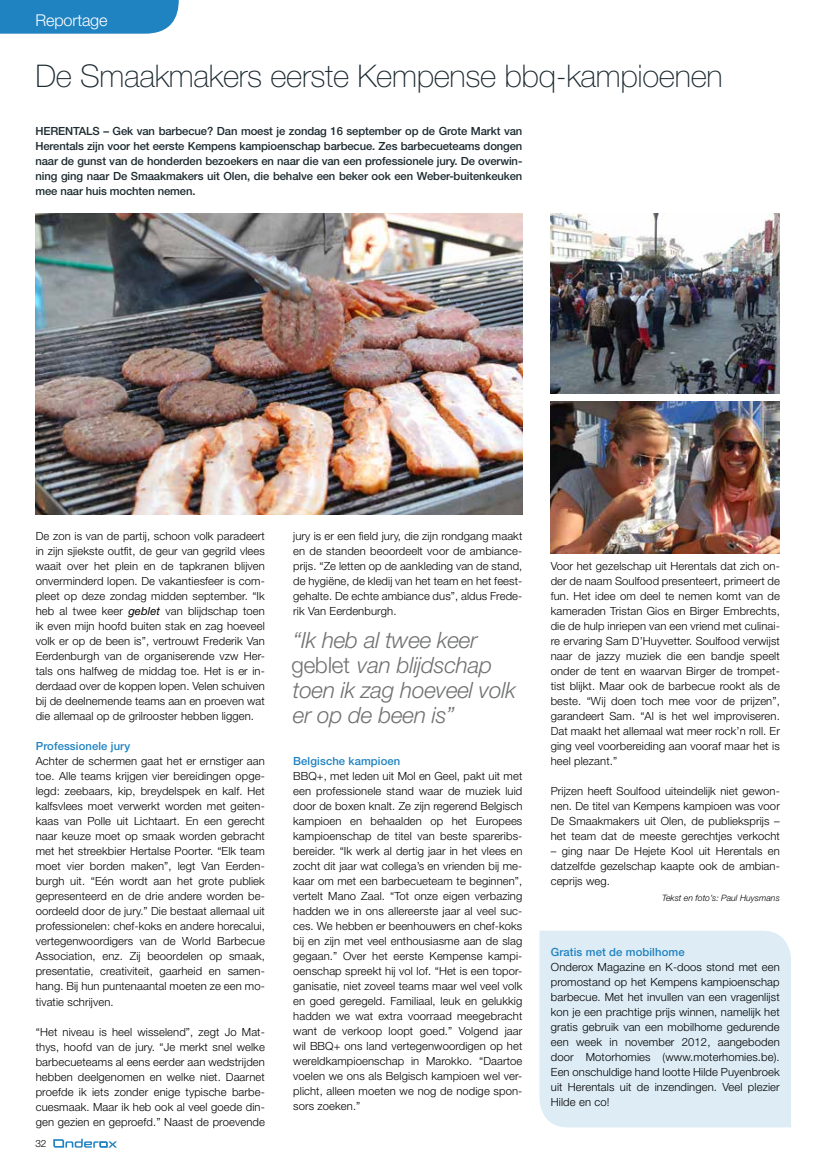
<style>
.page{position:relative;width:815px;height:1170px;background:#fff}
.page>*{position:absolute;margin:0;border:0;box-sizing:border-box;transform-origin:0 0}
.t1{font:100 31.25px "Helvetica Neue LT Std";letter-spacing:-.01em;color:#1c2a30}
.t2{font:italic 300 22.5px/25px "Helvetica Neue LT Std";letter-spacing:-.01em;color:#707172}
.t3{font:300 16.25px "Helvetica Neue LT Std";letter-spacing:-.01em;color:#fff}
.t4{font:300 11.25px/15px "Helvetica Neue LT Std";letter-spacing:.01em;color:#000;text-align:justify}
.t5{font:500 11.25px/15px "Helvetica Neue LT Std";letter-spacing:-.01em;color:#1c2a30;text-align:justify}
.t6{font:500 11.25px "Helvetica Neue LT Std";letter-spacing:.01em;color:#1f82c1}
.t7{font:300 10px "Helvetica Neue LT Std";color:#000}
.t8{font:italic 300 8.75px "Helvetica Neue LT Std";color:#000}
.s1{font-weight:400;font-style:italic}
</style>
<div class="page">
<div style="left:0;top:0;width:179px;height:34px;background:#1f82c1"></div>
<svg style="left:53px;top:1138px;width:64px;height:9px"></svg>
<div style="left:539px;top:930px;width:252px;height:197px;background:#ddecf5"></div>
<img style="left:550px;top:213px;width:230px;height:180px">
<img style="left:36px;top:213px;width:486px;height:301px">
<img style="left:550px;top:401px;width:230px;height:152px">
<h3 class="t3" style="left:35px;top:10px;width:74px">Reportage</h3>
<h1 class="t1" style="left:35px;top:58px;width:689px">De Smaakmakers eerste Kempense bbq-kampioenen</h1>
<p class="t5" style="left:35px;top:123px;width:488px">HERENTALS – Gek van barbecue? Dan moest je zondag 16 september op de Grote Markt van Herentals zijn voor het eerste Kempens kampioenschap barbecue. Zes barbecueteams dongen naar de gunst van de honderden bezoekers en naar die van een professionele jury. De overwin&shy;ning ging naar De Smaakmakers uit Olen, die behalve een beker ook een Weber-buitenkeuken mee naar huis mochten nemen.</p>
<p class="t4" style="left:36px;top:528px;width:231px">De zon is van de partij, schoon volk paradeert in zijn sjiekste outfit, de geur van gegrild vlees waait over het plein en de tapkranen blijven onverminderd lopen. De vakantiesfeer is com&shy;pleet op deze zondag midden september. “Ik heb al twee keer <span class="s1">geblet</span> van blijdschap toen ik even mijn hoofd buiten stak en zag hoeveel volk er op de been is”, vertrouwt Frederik Van Eerdenburgh van de organiserende vzw Her&shy;tals ons halfweg de middag toe. Het is er in&shy;derdaad over de koppen lopen. Velen schuiven bij de deelnemende teams aan en proeven wat die allemaal op de grilrooster hebben liggen.</p>
<p class="t6" style="left:36px;top:739px;width:96px">Professionele jury</p>
<p class="t4" style="left:36px;top:753px;width:231px">Achter de schermen gaat het er ernstiger aan toe. Alle teams krijgen vier bereidingen opge&shy;legd: zeebaars, kip, breydelspek en kalf. Het kalfsvlees moet verwerkt worden met geiten&shy;kaas van Polle uit Lichtaart. En een gerecht naar keuze moet op smaak worden gebracht met het streekbier Hertalse Poorter. “Elk team moet vier borden maken”, legt Van Eerden&shy;burgh uit. “Eén wordt aan het grote publiek gepresenteerd en de drie andere worden be&shy;oordeeld door de jury.” Die bestaat allemaal uit professionelen: chef-koks en andere horecalui, vertegenwoordigers van de World Barbecue Association, enz. Zij beoordelen op smaak, presentatie, creativiteit, gaarheid en samen&shy;hang. Bij hun puntenaantal moeten ze een mo&shy;tivatie schrijven.</p>
<p class="t4" style="left:36px;top:1023px;width:231px">“Het niveau is heel wisselend”, zegt Jo Mat&shy;thys, hoofd van de jury. “Je merkt snel welke barbecueteams al eens eerder aan wedstrijden hebben deelgenomen en welke niet. Daarnet proefde ik iets zonder enige typische barbe&shy;cuesmaak. Maar ik heb ook al veel goede din&shy;gen gezien en geproefd.” Naast de proevende</p>
<p class="t7" style="left:35px;top:1137px;width:13px">32</p>
<p class="t4" style="left:293px;top:528px;width:231px">jury is er een field jury, die zijn rondgang maakt en de standen beoordeelt voor de ambiance&shy;prijs. “Ze letten op de aankleding van de stand, de hygiëne, de kledij van het team en het feest&shy;gehalte. De echte ambiance dus”, aldus Frede&shy;rik Van Eerdenburgh.</p>
<h2 class="t2" style="left:293px;top:627px;width:224px">“Ik heb al twee keer gebletvan blijdschap toen ik zag hoeveel volk er op de been is”</h2>
<p class="t6" style="left:293px;top:754px;width:109px">Belgische kampioen</p>
<p class="t4" style="left:293px;top:768px;width:231px">BBQ+, met leden uit Mol en Geel, pakt uit met een professionele stand waar de muziek luid door de boxen knalt. Ze zijn regerend Belgisch kampioen en behaalden op het Europees kampioenschap de titel van beste spareribs&shy;bereider. “Ik werk al dertig jaar in het vlees en zocht dit jaar wat collega’s en vrienden bij me&shy;kaar om met een barbecueteam te beginnen”, vertelt Mano Zaal. “Tot onze eigen verbazing hadden we in ons allereerste jaar al veel suc&shy;ces. We hebben er beenhouwers en chef-koks bij en zijn met veel enthousiasme aan de slag gegaan.” Over het eerste Kempense kampi&shy;oenschap spreekt hij vol lof. “Het is een topor&shy;ganisatie, niet zoveel teams maar wel veel volk en goed geregeld. Familiaal, leuk en gelukkig hadden we wat extra voorraad meegebracht want de verkoop loopt goed.” Volgend jaar wil BBQ+ ons land vertegenwoordigen op het wereldkampioenschap in Marokko. “Daartoe voelen we ons als Belgisch kampioen wel ver&shy;plicht, alleen moeten we nog de nodige spon&shy;sors zoeken.”</p>
<p class="t4" style="left:551px;top:558px;width:231px">Voor het gezelschap uit Herentals dat zich on&shy;der de naam Soulfood presenteert, primeert de fun. Het idee om deel te nemen komt van de kameraden Tristan Gios en Birger Embrechts, die de hulp inriepen van een vriend met culinai&shy;re ervaring Sam D’Huyvetter. Soulfood verwijst naar de jazzy muziek die een bandje speelt onder de tent en waarvan Birger de trompet&shy;tist blijkt. Maar ook de barbecue rookt als de beste. “Wij doen toch mee voor de prijzen”, garandeert Sam. “Al is het wel improviseren.<br>Dat maakt het allemaal wat meer rock’n roll. Er ging veel voorbereiding aan vooraf maar het is heel plezant.”</p>
<p class="t4" style="left:551px;top:783px;width:231px">Prijzen heeft Soulfood uiteindelijk niet gewon&shy;nen. De titel van Kempens kampioen was voor De Smaakmakers uit Olen, de publieksprijs – het team dat de meeste gerechtjes verkocht</p>
<p class="t4" style="left:551px;top:843px;width:231px">– ging naar De Hejete Kool uit Herentals en datzelfde gezelschap kaapte ook de ambian&shy;ceprijs weg.</p>
<p class="t8" style="left:662px;top:892px;width:119px">Tekst en foto’s: Paul Huysmans</p>
<p class="t6" style="left:551px;top:944px;width:135px">Gratis met de mobilhome</p>
<p class="t4" style="left:551px;top:958px;width:230px">Onderox Magazine en K-doos stond met een promostand op het Kempens kampioenschap barbecue. Met het invullen van een vragenlijst kon je een prachtige prijs winnen, namelijk het gratis gebruik van een mobilhome gedurende een week in november 2012, aangeboden door Motorhomies (www.moterhomies.be).<br>Een onschuldige hand lootte Hilde Puyenbroek uit Herentals uit de inzendingen. Veel plezier Hilde en co!</p>
</div>
